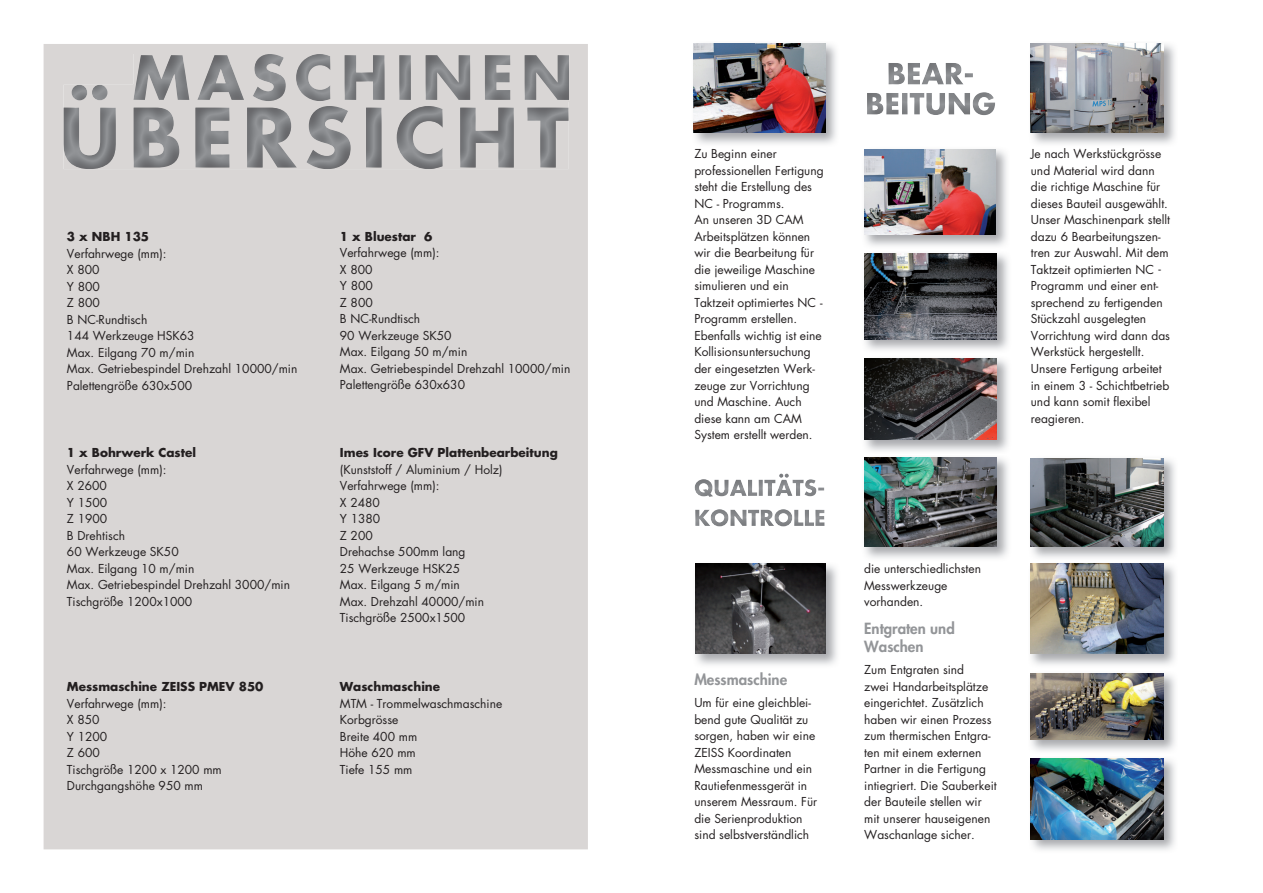
<style>
.page{position:relative;width:1263px;height:893px;background:#fff}
.page>*{position:absolute;margin:0;border:0;box-sizing:border-box;transform-origin:0 0}
.t1{font:800 15px/18px "Futura";color:#939598}
.t2{font:12px/16.5px "Futura";color:#231f20}
.t3{font:700 12px "Futura";color:#231f20}
</style>
<div class="page">
<div style="left:44px;top:44px;width:544px;height:805px;background:#d9d6d5"></div>
<img style="left:695px;top:563px;width:142px;height:102px">
<img style="left:695px;top:564px;width:131px;height:90px">
<img style="left:1030px;top:458px;width:145px;height:207px">
<img style="left:1031px;top:564px;width:132px;height:90px">
<img style="left:1030px;top:673px;width:145px;height:78px">
<img style="left:1031px;top:673px;width:132px;height:66px">
<img style="left:888px;top:63px;width:85px;height:21px">
<img style="left:867px;top:92px;width:128px;height:23px">
<img style="left:695px;top:474px;width:129px;height:23px">
<img style="left:695px;top:509px;width:129px;height:17px">
<img style="left:1030px;top:758px;width:145px;height:92px">
<img style="left:1031px;top:759px;width:132px;height:80px">
<img style="left:864px;top:359px;width:144px;height:199px">
<img style="left:864px;top:458px;width:133px;height:89px">
<img style="left:1031px;top:458px;width:132px;height:89px">
<img style="left:63px;top:85px;width:506px;height:84px">
<img style="left:133px;top:54px;width:436px;height:31px">
<img style="left:133px;top:85px;width:436px;height:16px">
<img style="left:693px;top:43px;width:143px;height:101px">
<img style="left:694px;top:44px;width:131px;height:88px">
<img style="left:865px;top:150px;width:142px;height:96px">
<img style="left:864px;top:149px;width:132px;height:86px">
<img style="left:1030px;top:43px;width:145px;height:101px">
<img style="left:1031px;top:44px;width:132px;height:88px">
<img style="left:864px;top:254px;width:144px;height:96px">
<img style="left:864px;top:253px;width:133px;height:86px">
<img style="left:864px;top:358px;width:133px;height:81px">
<p class="t3" style="left:67px;top:228px;width:84px">3 x NBH 135</p>
<p class="t2" style="left:67px;top:245px;width:232px">Verfahrwege (mm):<br>X 800<br>Y 800<br>Z 800<br>B NC-Rundtisch<br>144 Werkzeuge HSK63<br>Max. Eilgang 70 m/min<br>Max. Getriebespindel Drehzahl 10000/min<br>Palettengröße 630x500</p>
<p class="t3" style="left:67px;top:444px;width:131px">1 x Bohrwerk Castel</p>
<p class="t2" style="left:67px;top:461px;width:225px">Verfahrwege (mm):<br>X 2600<br>Y 1500<br>Z 1900<br>B Drehtisch<br>60 Werkzeuge SK50<br>Max. Eilgang 10 m/min<br>Max. Getriebespindel Drehzahl 3000/min<br>Tischgröße 1200x1000</p>
<p class="t3" style="left:67px;top:678px;width:198px">Messmaschine ZEISS PMEV 850</p>
<p class="t2" style="left:67px;top:695px;width:156px">Verfahrwege (mm):<br>X 850<br>Y 1200<br>Z 600<br>Tischgröße 1200 x 1200 mm<br>Durchgangshöhe 950 mm</p>
<p class="t3" style="left:340px;top:228px;width:94px">1 x Bluestar 6</p>
<p class="t2" style="left:340px;top:245px;width:232px">Verfahrwege (mm):<br>X 800<br>Y 800<br>Z 800<br>B NC-Rundtisch<br>90 Werkzeuge SK50<br>Max. Eilgang 50 m/min<br>Max. Getriebespindel Drehzahl 10000/min<br>Palettengröße 630x630</p>
<p class="t3" style="left:340px;top:444px;width:219px">Imes Icore GFV Plattenbearbeitung</p>
<p class="t2" style="left:340px;top:461px;width:164px">(Kunststoff / Aluminium / Holz)<br>Verfahrwege (mm):<br>X 2480<br>Y 1380<br>Z 200<br>Drehachse 500mm lang<br>25 Werkzeuge HSK25<br>Max. Eilgang 5 m/min<br>Max. Drehzahl 40000/min<br>Tischgröße 2500x1500</p>
<p class="t3" style="left:340px;top:678px;width:102px">Waschmaschine</p>
<p class="t2" style="left:340px;top:695px;width:164px">MTM - Trommelwaschmaschine<br>Korbgrösse<br>Breite 400 mm<br>Höhe 620 mm<br>Tiefe 155 mm</p>
<p class="t2" style="left:694px;top:146px;width:131px">Zu Beginn einer professionellen Fertigung steht die Erstellung des<br>NC - Programms.<br>An unseren 3D CAM<br>Arbeitsplätzen können wir die Bearbeitung für die jeweilige Maschine simulieren und ein<br>Taktzeit optimiertes NC -<br>Programm erstellen.<br>Ebenfalls wichtig ist eine<br>Kollisionsuntersuchung der eingesetzten Werk&shy;zeuge zur Vorrichtung und Maschine. Auch diese kann am CAM<br>System erstellt werden.</p>
<p class="t2" style="left:1031px;top:146px;width:141px">Je nach Werkstückgrösse und Material wird dann die richtige Maschine für dieses Bauteil ausgewählt.<br>Unser Maschinenpark stellt dazu 6 Bearbeitungszen&shy;tren zur Auswahl. Mit dem<br>Taktzeit optimierten NC -<br>Programm und einer ent&shy;sprechend zu fertigenden<br>Stückzahl ausgelegten<br>Vorrichtung wird dann das<br>Werkstück hergestellt.<br>Unsere Fertigung arbeitet in einem 3 - Schichtbetrieb und kann somit flexibel reagieren.</p>
<p class="t1" style="left:694px;top:670px;width:94px">Messmaschine</p>
<p class="t2" style="left:694px;top:694px;width:124px">Um für eine gleichblei&shy;bend gute Qualität zu sorgen, haben wir eine<br>ZEISS Koordinaten<br>Messmaschine und ein<br>Rautiefenmessgerät in unserem Messraum. Für die Serienproduktion sind selbstverständlich</p>
<p class="t2" style="left:864px;top:560px;width:118px">die unterschiedlichsten<br>Messwerkzeuge vorhanden.</p>
<p class="t1" style="left:864px;top:619px;width:92px">Entgraten und<br>Waschen</p>
<p class="t2" style="left:864px;top:661px;width:134px">Zum Entgraten sind<br>zwei Handarbeitsplätze eingerichtet. Zusätzlich haben wir einen Prozess zum thermischen Entgra&shy;ten mit einem externen<br>Partner in die Fertigung intiegriert. Die Sauberkeit der Bauteile stellen wir mit unserer hauseigenen<br>Waschanlage sicher.</p>
</div>
